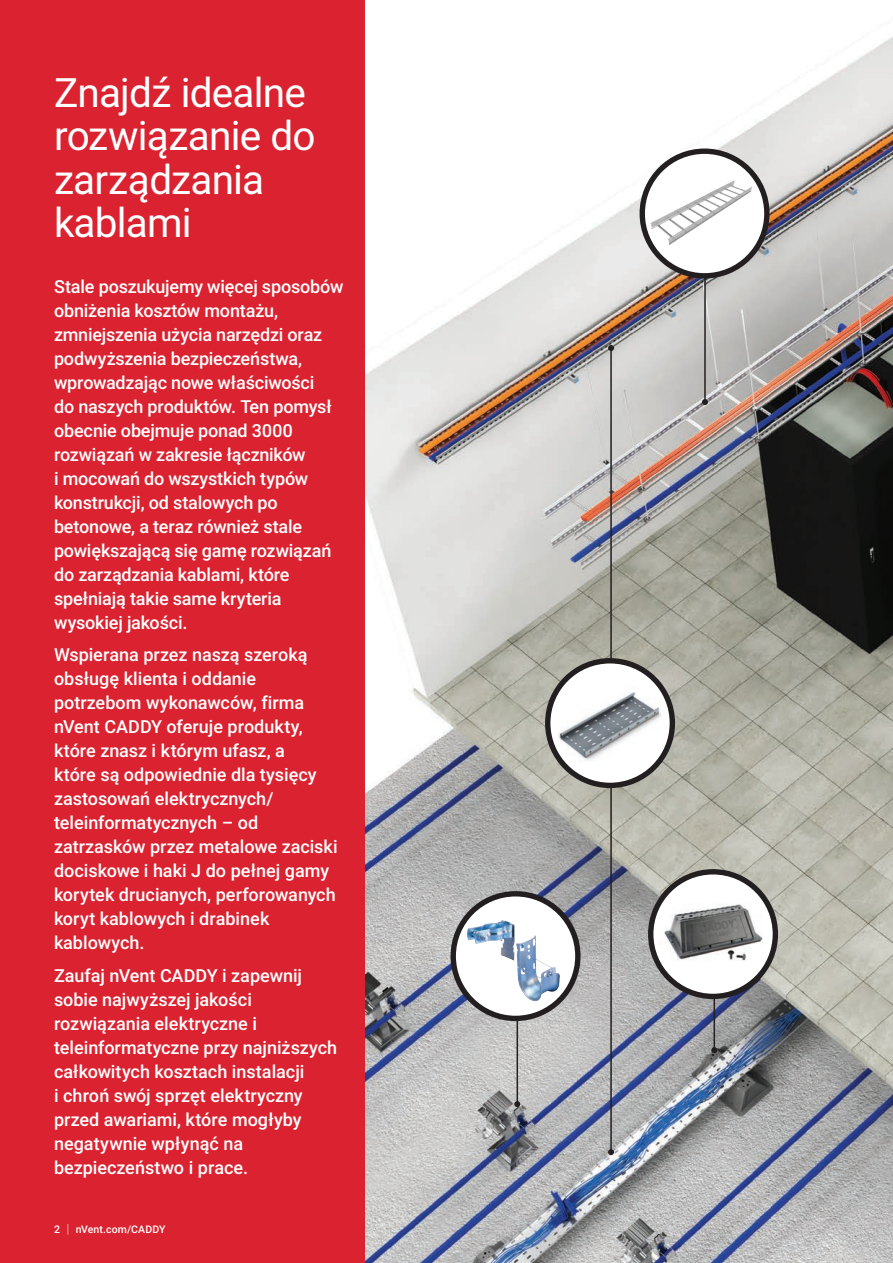
<style>
.page{position:relative;width:893px;height:1263px;background:#fff}
.page>*{position:absolute;margin:0;border:0;box-sizing:border-box;transform-origin:0 0}
.Title_Name{font:40.5px/43.5px "Roboto";letter-spacing:-.02em;color:#fff}
.Box_Text{font:500 18px/24px "Roboto";letter-spacing:-.005em;color:#fff}
.URL_Page___Red__Foot{font:500 10.5px "Roboto";letter-spacing:.015em;color:#fff}
.s1{font-weight:300;font-size:12.6px}
</style>
<div class="page">
<img style="left:364px;top:0;width:529px;height:1263px">
<div style="left:0;top:0;width:364px;height:1263px;background:#db2230"></div>
<hr style="left:713px;top:925px;width:2px;height:125px;background:#231f20">
<svg style="left:711px;top:1047px;width:6px;height:6px"></svg>
<hr style="left:610px;top:777px;width:2px;height:375px;background:#231f20">
<svg style="left:608px;top:1149px;width:6px;height:6px"></svg>
<hr style="left:610px;top:348px;width:2px;height:396px;background:#231f20">
<svg style="left:608px;top:345px;width:6px;height:6px"></svg>
<hr style="left:517px;top:959px;width:1px;height:145px;background:#231f20">
<svg style="left:514px;top:1101px;width:6px;height:6px"></svg>
<div style="left:453px;top:894px;width:125px;height:124px;background:#fff;border-radius:50%"></div>
<img style="left:467px;top:920px;width:48px;height:40px">
<img style="left:516px;top:935px;width:44px;height:67px">
<div style="left:451px;top:891px;width:129px;height:130px;border:5px solid #231f20;border-radius:50%"></div>
<svg style="left:548px;top:661px;width:124px;height:124px"></svg>
<img style="left:557px;top:686px;width:106px;height:77px">
<div style="left:545px;top:658px;width:130px;height:130px;border:5px solid #231f20;border-radius:50%"></div>
<svg style="left:651px;top:872px;width:124px;height:124px"></svg>
<img style="left:659px;top:880px;width:108px;height:108px">
<div style="left:648px;top:869px;width:130px;height:130px;border:5px solid #231f20;border-radius:50%"></div>
<hr style="left:704px;top:252px;width:2px;height:150px;background:#231f20">
<svg style="left:702px;top:399px;width:6px;height:6px"></svg>
<svg style="left:642px;top:151px;width:125px;height:125px"></svg>
<img style="left:646px;top:158px;width:107px;height:106px">
<div style="left:640px;top:149px;width:129px;height:129px;border:5px solid #231f20;border-radius:50%"></div>
<p class="Title_Name" style="left:54px;top:69px;width:263px">Znajdź idealne rozwiązanie do zarządzania kablami</p>
<p class="Box_Text" style="left:54px;top:274px;width:291px">Stale poszukujemy więcej sposobów obniżenia kosztów montażu, zmniejszenia użycia narzędzi oraz podwyższenia bezpieczeństwa, wprowadzając nowe właściwości<br>do naszych produktów. Ten pomysł obecnie obejmuje ponad 3000 rozwiązań w zakresie łączników<br>i mocowań do wszystkich typów konstrukcji, od stalowych po betonowe, a teraz również stale powiększającą się gamę rozwiązań do zarządzania kablami, które spełniają takie same kryteria wysokiej jakości.</p>
<p class="Box_Text" style="left:54px;top:642px;width:285px">Wspierana przez naszą szeroką obsługę klienta i oddanie potrzebom wykonawców, firma nVent CADDY oferuje produkty, które znasz i którym ufasz, a<br>które są odpowiednie dla tysięcy zastosowań elektrycznych/ teleinformatycznych – od zatrzasków przez metalowe zaciski dociskowe i haki J do pełnej gamy korytek drucianych, perforowanych koryt kablowych i drabinek kablowych.</p>
<p class="Box_Text" style="left:54px;top:963px;width:285px">Zaufaj nVent CADDY i zapewnij sobie najwyższej jakości rozwiązania elektryczne i teleinformatyczne przy najniższych całkowitych kosztach instalacji<br>i chroń swój sprzęt elektryczny przed awariami, które mogłyby negatywnie wpłynąć na bezpieczeństwo i prace.</p>
<p class="URL_Page___Red__Foot" style="left:54px;top:1222px;width:113px">2 <span class="s1">|</span> nVent.com/CADDY</p>
</div>
